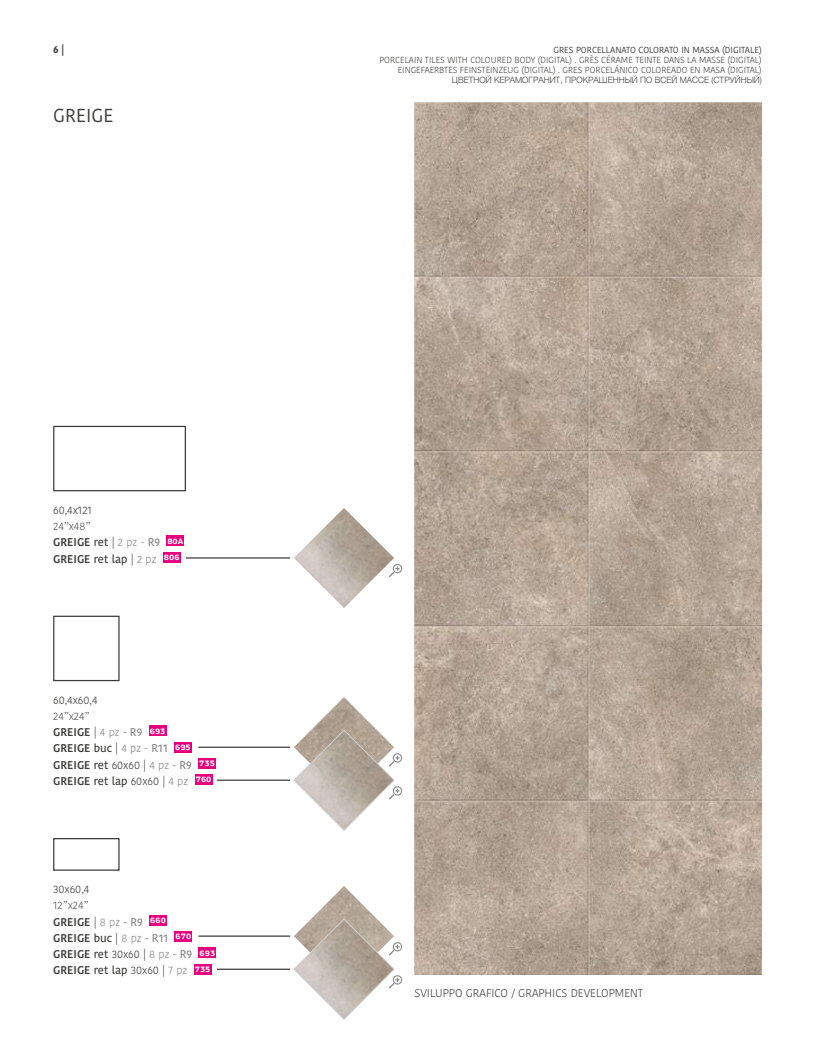
<style>
.page{position:relative;width:815px;height:1063px;background:#fff}
.page>*{position:absolute;margin:0;border:0;box-sizing:border-box;transform-origin:0 0}
.t1{font:18.75px "Kohinoor Bangla";color:#3c3c3b}
.t2{font:600 11.25px/16.2px "Kohinoor Bangla";color:#3c3c3b}
.t3{font:300 11.25px "Kohinoor Bangla";color:#3c3c3b}
.t4{font:700 10px "Kohinoor Bangla";color:#3c3c3b}
.t5{font:300 8.75px/10px "Kohinoor Bangla";color:#3c3c3b;text-align:right}
.t6{font:300 8.75px "Helvetica Neue LTCYR";color:#3c3c3b}
.t7{font:8.75px "Kohinoor Bangla";color:#3c3c3b}
.s1{font-weight:300;color:#575756}
.s2{font-weight:500}
.s3{font-weight:300}
.s4{font-weight:300;color:#878787}
.s5{font-weight:500;color:#878787}
</style>
<div class="page">
<img style="left:415px;top:103px;width:347px;height:871px">
<div style="left:53px;top:616px;width:67px;height:65px;background:#fff;border:1px solid #3c3c3b"></div>
<div style="left:149px;top:725px;width:17px;height:11px;background:#e6007d"></div>
<div style="left:174px;top:742px;width:18px;height:10px;background:#e6007d"></div>
<div style="left:198px;top:758px;width:18px;height:11px;background:#e6007d"></div>
<div style="left:195px;top:774px;width:17px;height:11px;background:#e6007d"></div>
<div style="left:53px;top:838px;width:67px;height:33px;background:#fff;border:1px solid #3c3c3b"></div>
<div style="left:149px;top:915px;width:18px;height:11px;background:#e6007d"></div>
<div style="left:175px;top:931px;width:17px;height:11px;background:#e6007d"></div>
<div style="left:199px;top:948px;width:17px;height:10px;background:#e6007d"></div>
<div style="left:194px;top:964px;width:18px;height:10px;background:#e6007d"></div>
<div style="left:53px;top:426px;width:133px;height:65px;background:#fff;border:1px solid #3c3c3b"></div>
<div style="left:166px;top:536px;width:18px;height:10px;background:#e6007d"></div>
<div style="left:163px;top:552px;width:18px;height:11px;background:#e6007d"></div>
<hr style="left:198px;top:747px;width:92px;height:1px;background:#3c3c3b">
<img style="left:311px;top:697px;width:66px;height:33px">
<hr style="left:198px;top:935px;width:92px;height:2px;background:#3c3c3b">
<img style="left:311px;top:886px;width:66px;height:33px">
<svg style="left:394px;top:564px;width:9px;height:10px"></svg>
<hr style="left:186px;top:557px;width:104px;height:2px;background:#3c3c3b">
<img style="left:294px;top:508px;width:100px;height:100px">
<hr style="left:217px;top:780px;width:73px;height:1px;background:#3c3c3b">
<svg style="left:293px;top:730px;width:110px;height:101px"></svg>
<hr style="left:217px;top:969px;width:73px;height:1px;background:#3c3c3b">
<svg style="left:293px;top:919px;width:110px;height:101px"></svg>
<p class="t4" style="left:53px;top:41px;width:13px">6 |</p>
<h1 class="t1" style="left:53px;top:101px;width:62px">GREIGE</h1>
<p class="t3" style="left:53px;top:501px;width:40px">60,4x121</p>
<p class="t2" style="left:53px;top:518px;width:132px"><span class="s1">24”x48”<br></span>GREIGE <span class="s2">ret</span> <span class="s3">|</span> <span class="s4">2 pz -</span> <span class="s5">R9</span> <sup>80A<br></sup>GREIGE <span class="s2">ret lap</span> <span class="s3">|</span> <span class="s4">2 pz</span> <sup>806</sup></p>
<p class="t3" style="left:53px;top:691px;width:46px">60,4x60,4</p>
<p class="t2" style="left:53px;top:707px;width:163px"><span class="s1">24”x24”<br></span>GREIGE <span class="s3">|</span> <span class="s4">4 pz -</span> <span class="s5">R9</span> <sup>693<br></sup>GREIGE <span class="s2">buc</span> <span class="s3">|</span> <span class="s4">4 pz -</span> <span class="s5">R11</span> <sup>695<br></sup>GREIGE <span class="s2">ret</span> <span class="s3">60x60 |</span> <span class="s4">4 pz -</span> <span class="s5">R9</span> <sup>735<br></sup>GREIGE <span class="s2">ret lap</span> <span class="s3">60x60 |</span> <span class="s4">4 pz</span> <sup>760</sup></p>
<p class="t3" style="left:53px;top:881px;width:38px">30x60,4</p>
<p class="t2" style="left:53px;top:897px;width:164px"><span class="s1">12”x24”<br></span>GREIGE <span class="s3">|</span> <span class="s4">8 pz -</span> <span class="s5">R9</span> <sup>660<br></sup>GREIGE <span class="s2">buc</span> <span class="s3">|</span> <span class="s4">8 pz -</span> <span class="s5">R11</span> <sup>670<br></sup>GREIGE <span class="s2">ret</span> <span class="s3">30x60 |</span> <span class="s4">8 pz -</span> <span class="s5">R9</span> <sup>693<br></sup>GREIGE <span class="s2">ret lap</span> <span class="s3">30x60 |</span> <span class="s4">7 pz</span> <sup>735</sup></p>
<p class="t7" style="left:554px;top:43px;width:210px">GRES PORCELLANATO COLORATO IN MASSA (DIGITALE)</p>
<p class="t5" style="left:379px;top:55px;width:384px">PORCELAIN TILES WITH COLOURED BODY (DIGITAL) . GRÈS CÉRAME TEINTE DANS LA MASSE (DIGITAL)<br>EINGEFAERBTES FEINSTEINZEUG (DIGITAL) . GRES PORCELÁNICO COLOREADO EN MASA (DIGITAL)</p>
<p class="t6" style="left:452px;top:75px;width:311px">ЦВЕТНОЙ КЕРАМОГРАНИТ, ПРОКРАШЕННЫЙ ПО ВСЕЙ МАССЕ (СТРУЙНЫЙ)</p>
<p class="t3" style="left:415px;top:985px;width:230px">SVILUPPO GRAFICO / GRAPHICS DEVELOPMENT</p>
</div>
